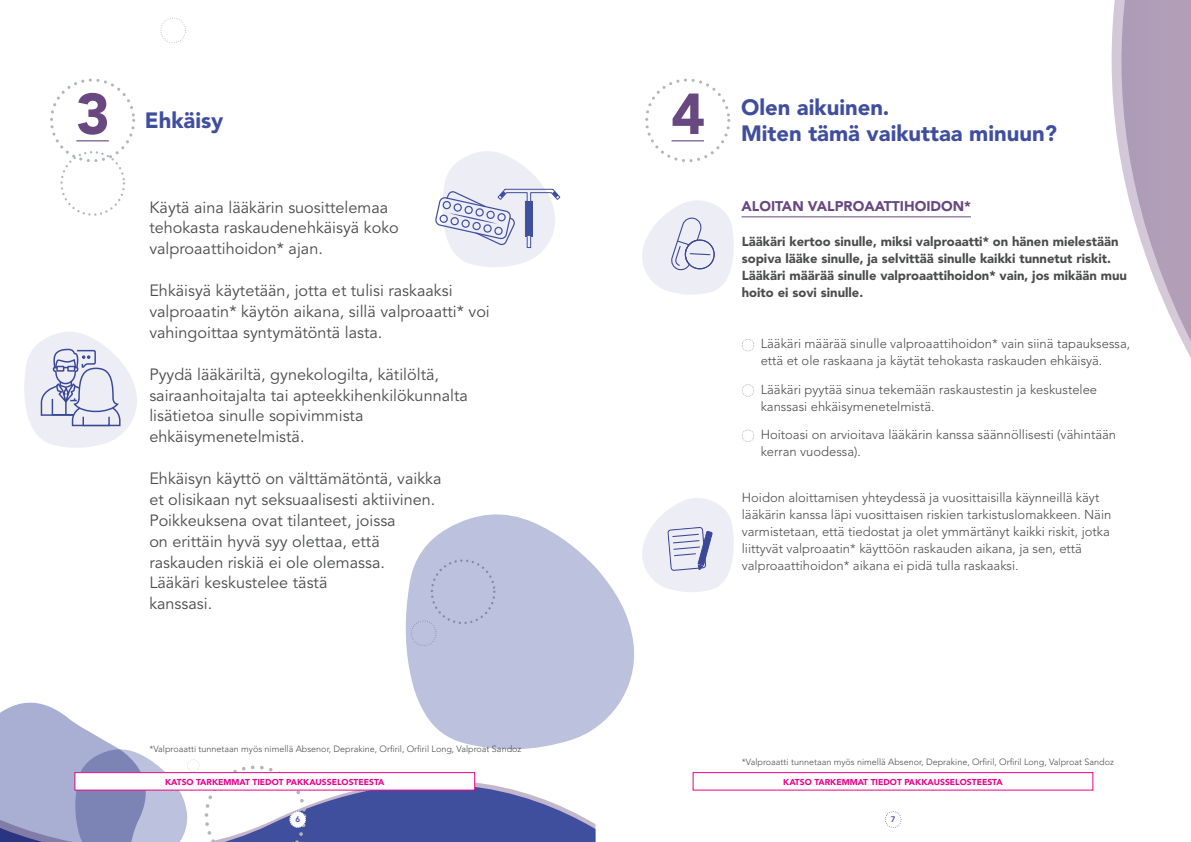
<style>
.page{position:relative;width:1191px;height:842px;background:#fff}
.page>*{position:absolute;margin:0;border:0;box-sizing:border-box;transform-origin:0 0}
.t1{font:900 57.2px "Avenir LT Std";color:#694780}
.t2{font:900 22px "Avenir LT Std";color:#404e9e}
.t3{font:16.2px/20.9px "Avenir LT Std";color:#4b4c4d}
.t4{font:900 14px "Avenir LT Std";color:#694780}
.t5{font:300 13px/17px "Avenir LT Std";color:#4b4c4d}
.t6{font:900 13px/17px "Avenir LT Std";color:#4b4c4d}
.t7{font:300 9px "Avenir LT Std";color:#4b4c4d}
.t8{font:900 8.5px "Avenir LT Std";color:#ed028c}
.t9{font:800 8px "Avenir LT Std";color:#404e9e}
</style>
<div class="page">
<svg style="left:199px;top:765px;width:397px;height:77px;fill:#404e9e"></svg>
<svg style="left:0;top:702px;width:199px;height:140px"></svg>
<svg style="left:1111px;top:0;width:9px;height:156px"></svg>
<svg style="left:1120px;top:0;width:71px;height:358px"></svg>
<svg style="left:405px;top:514px;width:229px;height:236px;fill:#bcc1dd"></svg>
<svg style="left:205px;top:765px;width:101px;height:77px"></svg>
<svg style="left:885px;top:811px;width:16px;height:17px"></svg>
<svg style="left:160px;top:18px;width:26px;height:25px"></svg>
<svg style="left:50px;top:79px;width:85px;height:137px"></svg>
<hr style="left:76px;top:140px;width:33px;height:1px;background:#694780">
<svg style="left:742px;top:339px;width:12px;height:12px"></svg>
<svg style="left:742px;top:384px;width:12px;height:13px"></svg>
<svg style="left:742px;top:430px;width:12px;height:12px"></svg>
<hr style="left:741px;top:216px;width:230px;height:1px;background:#694780">
<svg style="left:645px;top:79px;width:85px;height:83px"></svg>
<hr style="left:671px;top:140px;width:33px;height:1px;background:#694780">
<svg style="left:642px;top:200px;width:92px;height:95px"></svg>
<svg style="left:642px;top:498px;width:92px;height:94px"></svg>
<svg style="left:435px;top:151px;width:125px;height:116px"></svg>
<div style="left:525px;top:201px;width:7px;height:35px;background:#404e9e"></div>
<div style="left:692px;top:772px;width:401px;height:18px;border:1px solid #ed028c"></div>
<svg style="left:24px;top:332px;width:113px;height:116px"></svg>
<div style="left:75px;top:773px;width:400px;height:17px;background:#fff"></div>
<div style="left:75px;top:772px;width:400px;height:18px;border:1px solid #ed028c"></div>
<h1 class="t1" style="left:76px;top:79px;width:35px">3</h1>
<h2 class="t2" style="left:145px;top:107px;width:80px">Ehkäisy</h2>
<p class="t3" style="left:149px;top:197px;width:251px">Käytä aina lääkärin suosittelemaa tehokasta raskaudenehkäisyä koko valproaattihoidon* ajan.</p>
<p class="t3" style="left:149px;top:280px;width:342px">Ehkäisyä käytetään, jotta et tulisi raskaaksi valproaatin* käytön aikana, sillä valproaatti* voi vahingoittaa syntymätöntä lasta.</p>
<p class="t3" style="left:149px;top:364px;width:320px">Pyydä lääkäriltä, gynekologilta, kätilöltä, sairaanhoitajalta tai apteekkihenkilökunnalta lisätietoa sinulle sopivimmista ehkäisymenetelmistä.</p>
<p class="t3" style="left:149px;top:468px;width:294px">Ehkäisyn käyttö on välttämätöntä, vaikka et olisikaan nyt seksuaalisesti aktiivinen.<br>Poikkeuksena ovat tilanteet, joissa<br>on erittäin hyvä syy olettaa, että raskauden riskiä ei ole olemassa.<br>Lääkäri keskustelee tästä<br>kanssasi.</p>
<h1 class="t1" style="left:671px;top:79px;width:35px">4</h1>
<h2 class="t2" style="left:741px;top:94px;width:150px">Olen aikuinen.</h2>
<h2 class="t2" style="left:741px;top:120px;width:317px">Miten tämä vaikuttaa minuun?</h2>
<p class="t4" style="left:741px;top:197px;width:231px">ALOITAN VALPROAATTIHOIDON*</p>
<p class="t6" style="left:742px;top:233px;width:386px">Lääkäri kertoo sinulle, miksi valproaatti* on hänen mielestään sopiva lääke sinulle, ja selvittää sinulle kaikki tunnetut riskit.<br>Lääkäri määrää sinulle valproaattihoidon* vain, jos mikään muu hoito ei sovi sinulle.</p>
<p class="t5" style="left:760px;top:335px;width:371px">Lääkäri määrää sinulle valproaattihoidon* vain siinä tapauksessa, että et ole raskaana ja käytät tehokasta raskauden ehkäisyä.</p>
<p class="t5" style="left:760px;top:381px;width:338px">Lääkäri pyytää sinua tekemään raskaustestin ja keskustelee kanssasi ehkäisymenetelmistä.</p>
<p class="t5" style="left:760px;top:426px;width:357px">Hoitoasi on arvioitava lääkärin kanssa säännöllisesti (vähintään kerran vuodessa).</p>
<p class="t5" style="left:742px;top:489px;width:371px">Hoidon aloittamisen yhteydessä ja vuosittaisilla käynneillä käyt lääkärin kanssa läpi vuosittaisen riskien tarkistuslomakkeen. Näin varmistetaan, että tiedostat ja olet ymmärtänyt kaikki riskit, jotka liittyvät valproaatin* käyttöön raskauden aikana, ja sen, että valproaattihoidon* aikana ei pidä tulla raskaaksi.</p>
<p class="t7" style="left:149px;top:743px;width:373px">*Valproaatti tunnetaan myös nimellä Absenor, Deprakine, Orfiril, Orfiril Long, Valproat Sandoz</p>
<p class="t8" style="left:165px;top:776px;width:221px">KATSO TARKEMMAT TIEDOT PAKKAUSSELOSTEESTA</p>
<p class="t7" style="left:742px;top:757px;width:373px">*Valproaatti tunnetaan myös nimellä Absenor, Deprakine, Orfiril, Orfiril Long, Valproat Sandoz</p>
<p class="t8" style="left:783px;top:776px;width:221px">KATSO TARKEMMAT TIEDOT PAKKAUSSELOSTEESTA</p>
<p class="t9" style="left:295px;top:814px;width:6px">6</p>
<p class="t9" style="left:891px;top:814px;width:6px">7</p>
</div>
